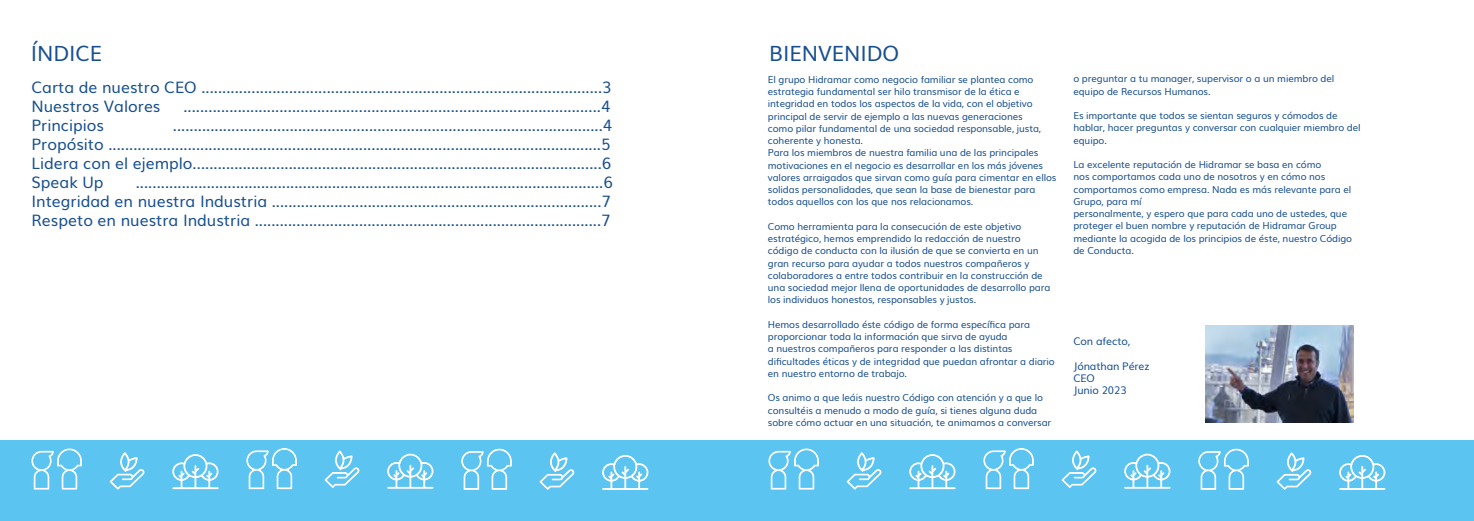
<style>
.page{position:relative;width:1474px;height:521px;background:#fff}
.page>*{position:absolute;margin:0;border:0;box-sizing:border-box;transform-origin:0 0}
.t1{font:21px "Muli";color:#184f90}
.t2{font:15.75px/18.9px "Muli";color:#184f90;text-align:justify}
.t3{font:10.5px/12.2px "Muli";letter-spacing:-.01em;color:#184f90}
.t4{font:9.62px/12.2px "Muli";letter-spacing:-.01em;color:#184f90}
</style>
<div class="page">
<div style="left:0;top:439px;width:736px;height:81px;background:#5cc4f1"></div>
<svg style="left:31px;top:448px;width:51px;height:42px"></svg>
<svg style="left:109px;top:452px;width:36px;height:38px"></svg>
<svg style="left:172px;top:454px;width:47px;height:35px"></svg>
<svg style="left:461px;top:448px;width:51px;height:42px"></svg>
<svg style="left:539px;top:452px;width:36px;height:38px"></svg>
<svg style="left:602px;top:455px;width:46px;height:35px"></svg>
<svg style="left:246px;top:448px;width:51px;height:41px"></svg>
<svg style="left:324px;top:450px;width:36px;height:38px"></svg>
<svg style="left:387px;top:453px;width:47px;height:36px"></svg>
<div style="left:737px;top:439px;width:736px;height:81px;background:#5cc4f1"></div>
<svg style="left:768px;top:448px;width:51px;height:42px"></svg>
<svg style="left:846px;top:452px;width:36px;height:38px"></svg>
<svg style="left:909px;top:454px;width:46px;height:35px"></svg>
<svg style="left:1198px;top:448px;width:51px;height:42px"></svg>
<svg style="left:1276px;top:452px;width:36px;height:38px"></svg>
<svg style="left:1339px;top:455px;width:46px;height:35px"></svg>
<svg style="left:983px;top:448px;width:51px;height:41px"></svg>
<svg style="left:1061px;top:450px;width:36px;height:38px"></svg>
<svg style="left:1124px;top:453px;width:46px;height:36px"></svg>
<img style="left:1205px;top:326px;width:148px;height:97px">
<h1 class="t1" style="left:31px;top:36px;width:73px">ÍNDICE</h1>
<h2 class="t2" style="left:32px;top:77px;width:581px">Carta de nuestro CEO ................................................................................................3<br>Nuestros Valores</h2>
<h2 class="t2" style="left:183px;top:96px;width:428px">....................................................................................................4</h2>
<p class="t2" style="left:32px;top:115px;width:582px;text-indent:141px">.......................................................................................................4<br>Propósito ......................................................................................................................5<br>Lidera con el ejemplo..................................................................................................6<br>Speak Up</p>
<h2 class="t2" style="left:32px;top:115px;width:74px">Principios</h2>
<p class="t2" style="left:32px;top:171px;width:583px;text-indent:104px">................................................................................................................6<br>Integridad en nuestra Industria ...............................................................................7<br>Respeto en nuestra Industria ...................................................................................7</p>
<h1 class="t1" style="left:769px;top:36px;width:131px">BIENVENIDO</h1>
<p class="t4" style="left:768px;top:72px;width:290px">El grupo Hidramar como negocio familiar se plantea como estrategia fundamental ser hilo transmisor de la ética e integridad en todos los aspectos de la vida, con el objetivo principal de servir de ejemplo a las nuevas generaciones<br>como pilar fundamental de una sociedad responsable, justa, coherente y honesta.<br>Para los miembros de nuestra familia una de las principales motivaciones en el negocio es desarrollar en los más jóvenes valores arraigados que sirvan como guía para cimentar en ellos solidas personalidades, que sean la base de bienestar para todos aquellos con los que nos relacionamos.</p>
<p class="t4" style="left:768px;top:219px;width:284px">Como herramienta para la consecución de este objetivo estratégico, hemos emprendido la redacción de nuestro código de conducta con la ilusión de que se convierta en un gran recurso para ayudar a todos nuestros compañeros y colaboradores a entre todos contribuir en la construcción de una sociedad mejor llena de oportunidades de desarrollo para los individuos honestos, responsables y justos.</p>
<p class="t4" style="left:768px;top:317px;width:288px">Hemos desarrollado éste código de forma específica para proporcionar toda la información que sirva de ayuda<br>a nuestros compañeros para responder a las distintas dificultades éticas y de integridad que puedan afrontar a diario en nuestro entorno de trabajo.</p>
<p class="t4" style="left:768px;top:391px;width:285px">Os animo a que leáis nuestro Código con atención y a que lo consultéis a menudo a modo de guía, si tienes alguna duda sobre cómo actuar en una situación, te animamos a conversar</p>
<p class="t4" style="left:1073px;top:72px;width:262px">o preguntar a tu manager, supervisor o a un miembro del equipo de Recursos Humanos.</p>
<p class="t4" style="left:1073px;top:109px;width:289px">Es importante que todos se sientan seguros y cómodos de hablar, hacer preguntas y conversar con cualquier miembro del equipo.</p>
<p class="t4" style="left:1073px;top:158px;width:280px">La excelente reputación de Hidramar se basa en cómo<br>nos comportamos cada uno de nosotros y en cómo nos comportamos como empresa. Nada es más relevante para el Grupo, para mí<br>personalmente, y espero que para cada uno de ustedes, que proteger el buen nombre y reputación de Hidramar Group mediante la acogida de los principios de éste, nuestro Código de Conducta.</p>
<p class="t3" style="left:1073px;top:335px;width:58px">Con afecto,</p>
<p class="t3" style="left:1073px;top:359px;width:77px">Jónathan Pérez<br>CEO<br>Junio 2023</p>
</div>
